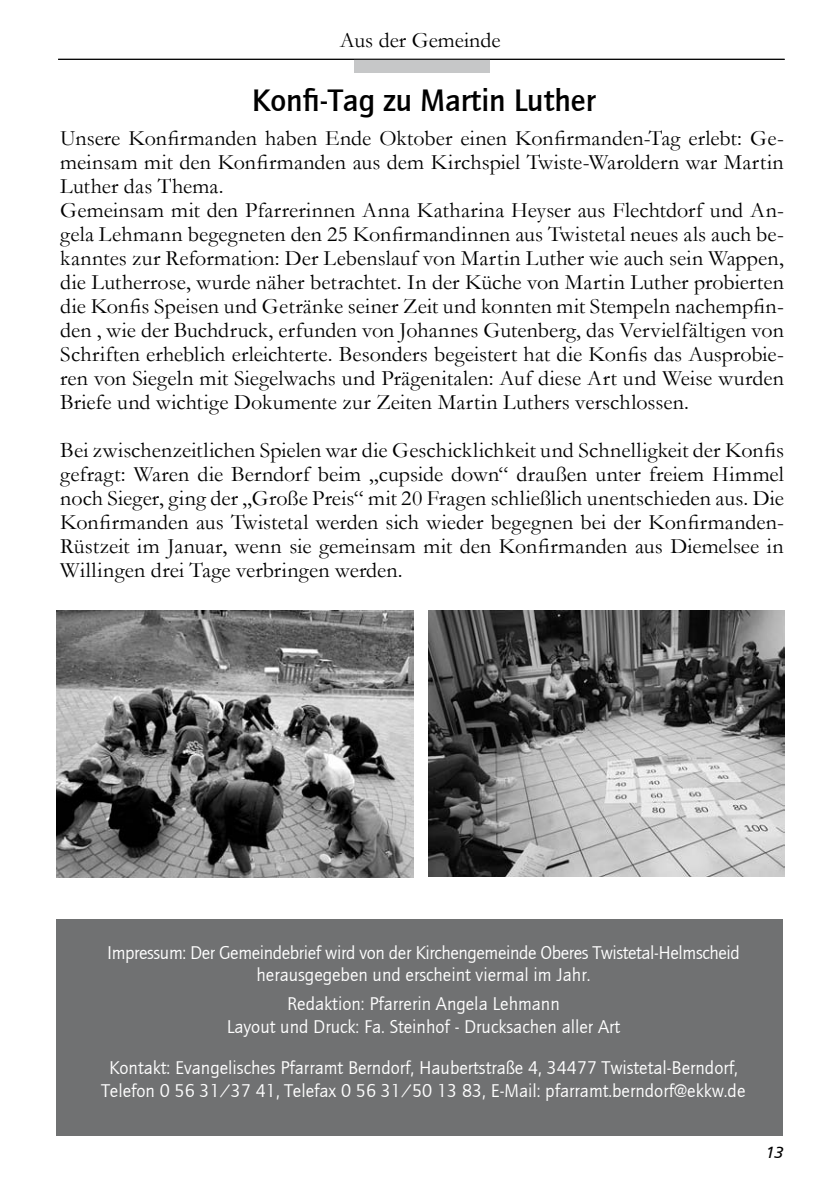
<style>
.page{position:relative;width:840px;height:1191px;background:#fff}
.page>*{position:absolute;margin:0;border:0;box-sizing:border-box;transform-origin:0 0}
.t1{font:500 32px "Quay Sans";color:#000}
.t2{font:22px/24px "Garamond";letter-spacing:.005em;color:#000}
.t3{font:19px/22.8px "Quay Sans";color:#fff;text-align:center}
.t4{font:19px/22.8px "Quay Sans";letter-spacing:-.02em;color:#fff;text-align:center}
.t5{font:italic 16px "Frutiger VR";color:#000}
</style>
<div class="page">
<div style="left:354px;top:59px;width:136px;height:14px;background:#c6c7c8"></div>
<hr style="left:58px;top:59px;width:726px;height:1px;background:#000">
<div style="left:57px;top:918px;width:725px;height:217px;background:#707172"></div>
<img style="left:428px;top:610px;width:356px;height:267px">
<img style="left:57px;top:610px;width:356px;height:267px">
<p class="t2" style="left:340px;top:27px;width:162px">Aus der Gemeinde</p>
<h1 class="t1" style="left:251px;top:82px;width:345px">Konfi-Tag zu Martin Luther</h1>
<p class="t2" style="left:60px;top:125px;width:724px">Unsere Konfirmanden haben Ende Oktober einen Konfirmanden-Tag erlebt: Ge&shy;meinsam mit den Konfirmanden aus dem Kirchspiel Twiste-Waroldern war Martin Luther das Thema.<br>Gemeinsam mit den Pfarrerinnen Anna Katharina Heyser aus Flechtdorf und An&shy;gela Lehmann begegneten den 25 Konfirmandinnen aus Twistetal neues als auch be&shy;kanntes zur Reformation: Der Lebenslauf von Martin Luther wie auch sein Wappen, die Lutherrose, wurde näher betrachtet. In der Küche von Martin Luther probierten die Konfis Speisen und Getränke seiner Zeit und konnten mit Stempeln nachempfin&shy;den , wie der Buchdruck, erfunden von Johannes Gutenberg, das Vervielfältigen von Schriften erheblich erleichterte. Besonders begeistert hat die Konfis das Ausprobie&shy;ren von Siegeln mit Siegelwachs und Prägenitalen: Auf diese Art und Weise wurden Briefe und wichtige Dokumente zur Zeiten Martin Luthers verschlossen.</p>
<p class="t2" style="left:60px;top:437px;width:724px;text-align:justify">Bei zwischenzeitlichen Spielen war die Geschicklichkeit und Schnelligkeit der Konfis gefragt: Waren die Berndorf beim „cupside down“ draußen unter freiem Himmel noch Sieger, ging der „Große Preis“ mit 20 Fragen schließlich unentschieden aus. Die Konfirmanden aus Twistetal werden sich wieder begegnen bei der Konfirmanden-Rüstzeit im Januar, wenn sie gemeinsam mit den Konfirmanden aus Diemelsee in Willingen drei Tage verbringen werden.</p>
<p class="t4" style="left:107px;top:941px;width:634px">Impressum: Der Gemeindebrief wird von der Kirchengemeinde Oberes Twistetal-Helmscheid herausgegeben und erscheint viermal im Jahr.</p>
<p class="t3" style="left:226px;top:992px;width:395px">Redaktion: Pfarrerin Angela Lehmann<br>Layout und Druck: Fa. Steinhof - Drucksachen aller Art</p>
<p class="t3" style="left:101px;top:1056px;width:645px">Kontakt: Evangelisches Pfarramt Berndorf, Haubertstraße 4, 34477 Twistetal-Berndorf,<br>Telefon 0 56 31/37 41, Telefax 0 56 31/50 13 83, E-Mail: pfarramt.berndorf@ekkw.de</p>
<p class="t5" style="left:765px;top:1142px;width:19px">13</p>
</div>
